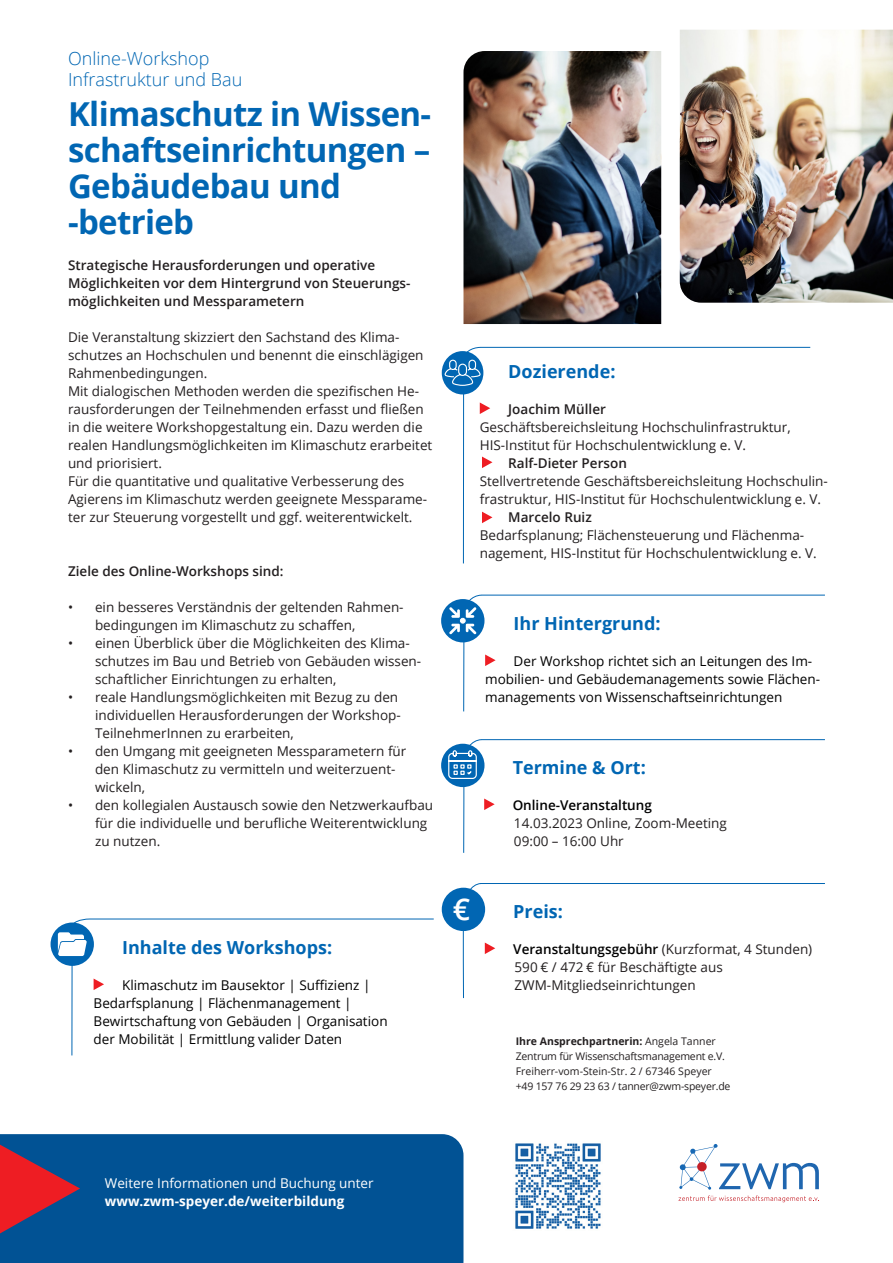
<style>
.page{position:relative;width:893px;height:1263px;background:#fff}
.page>*{position:absolute;margin:0;border:0;box-sizing:border-box;transform-origin:0 0}
.t1{font:700 33px/36px "Open Sans";letter-spacing:-.02em;color:#0166b3}
.t2{font:600 30px "Open Sans";color:#fff}
.t3{font:700 18px "Open Sans";color:#0166b3}
.t4{font:300 18px "Open Sans";color:#0166b3}
.t5{font:13.5px/18px "Open Sans";color:#231f20}
.t6{font:13.5px/18px "Open Sans";color:#000001}
.t7{font:600 13.5px/18px "Open Sans";color:#231f20}
.t8{font:13.5px "Open Sans";color:#fff}
.t9{font:700 13.5px "Open Sans";color:#fff}
.t10{font:600 13.5px "Open Sans";color:#000001}
.t11{font:10.5px/15px "Open Sans";letter-spacing:-.02em;color:#231f20}
.s1{font-weight:600;color:#000001}
.s2{font-weight:700}
</style>
<div class="page">
<div style="left:441px;top:599px;width:43px;height:43px;background:#0166b3;border-radius:50%"></div>
<svg style="left:449px;top:595px;width:376px;height:117px"></svg>
<svg style="left:463px;top:347px;width:348px;height:217px"></svg>
<div style="left:442px;top:351px;width:41px;height:43px;background:#0166b3;border-radius:50%"></div>
<svg style="left:443px;top:359px;width:39px;height:27px"></svg>
<div style="left:0;top:1134px;width:463px;height:129px;background:#015294"></div>
<svg style="left:0;top:1144px;width:80px;height:89px;background:#77375b"></svg>
<img style="left:515px;top:1143px;width:86px;height:86px">
<img style="left:680px;top:30px;width:213px;height:273px">
<img style="left:463px;top:51px;width:198px;height:273px">
<svg style="left:72px;top:919px;width:362px;height:137px"></svg>
<div style="left:51px;top:922px;width:43px;height:44px;background:#0166b3;border-radius:50%"></div>
<svg style="left:58px;top:932px;width:29px;height:24px"></svg>
<svg style="left:463px;top:883px;width:362px;height:116px"></svg>
<div style="left:442px;top:888px;width:43px;height:43px;background:#0166b3;border-radius:50%"></div>
<div style="left:441px;top:744px;width:43px;height:43px;background:#0166b3;border-radius:50%"></div>
<svg style="left:448px;top:739px;width:377px;height:114px"></svg>
<svg style="left:678px;top:1144px;width:141px;height:58px"></svg>
<svg style="left:482px;top:456px;width:10px;height:12px"></svg>
<svg style="left:482px;top:512px;width:10px;height:11px"></svg>
<p class="t4" style="left:68px;top:46px;width:143px">Online-Workshop</p>
<p class="t4" style="left:68px;top:67px;width:176px">Infrastruktur und Bau</p>
<p class="t1" style="left:68px;top:95px;width:365px">Klimaschutz in Wissen&shy;schaftseinrichtungen –<br>Gebäudebau und -betrieb</p>
<p class="t7" style="left:68px;top:256px;width:344px">Strategische Herausforderungen und operative<br>Möglichkeiten vor dem Hintergrund von Steuerungs&shy;möglichkeiten und Messparametern</p>
<p class="t5" style="left:68px;top:328px;width:366px">Die Veranstaltung skizziert den Sachstand des Klima&shy;schutzes an Hochschulen und benennt die einschlägigen Rahmenbedingungen.<br>Mit dialogischen Methoden werden die spezifischen He&shy;rausforderungen der Teilnehmenden erfasst und fließen in die weitere Workshopgestaltung ein. Dazu werden die realen Handlungsmöglichkeiten im Klimaschutz erarbeitet und priorisiert.<br>Für die quantitative und qualitative Verbesserung des Agierens im Klimaschutz werden geeignete Messparame&shy;ter zur Steuerung vorgestellt und ggf. weiterentwickelt.</p>
<p class="t7" style="left:68px;top:562px;width:217px">Ziele des Online-Workshops sind:</p>
<p class="t5" style="left:95px;top:598px;width:310px;text-indent:-27px">• ein besseres Verständnis der geltenden Rahmen&shy;bedingungen im Klimaschutz zu schaffen,</p>
<p class="t5" style="left:95px;top:634px;width:328px;text-indent:-27px">• einen Überblick über die Möglichkeiten des Klima&shy;schutzes im Bau und Betrieb von Gebäuden wissen&shy;schaftlicher Einrichtungen zu erhalten,</p>
<p class="t5" style="left:95px;top:688px;width:307px;text-indent:-27px">• reale Handlungsmöglichkeiten mit Bezug zu den individuellen Herausforderungen der Workshop-<br>TeilnehmerInnen zu erarbeiten,</p>
<p class="t5" style="left:95px;top:742px;width:313px;text-indent:-27px">• den Umgang mit geeigneten Messparametern für den Klimaschutz zu vermitteln und weiterzuent&shy;wickeln,</p>
<p class="t5" style="left:95px;top:796px;width:340px;text-indent:-27px">• den kollegialen Austausch sowie den Netzwerkaufbau für die individuelle und berufliche Weiterentwicklung zu nutzen.</p>
<p class="t3" style="left:122px;top:935px;width:212px">Inhalte des Workshops:</p>
<p class="t6" style="left:94px;top:976px;width:278px;text-indent:28px">Klimaschutz im Bausektor | Suffizienz |<br>Bedarfsplanung | Flächenmanagement |</p>
<p class="t6" style="left:94px;top:1012px;width:295px">Bewirtschaftung von Gebäuden | Organisation der Mobilität | Ermittlung valider Daten</p>
<p class="t3" style="left:508px;top:359px;width:109px">Dozierende:</p>
<p class="t7" style="left:508px;top:400px;width:99px">Joachim Müller</p>
<p class="t5" style="left:480px;top:418px;width:312px">Geschäftsbereichsleitung Hochschulinfrastruktur,<br>HIS-Institut für Hochschulentwicklung e. V.</p>
<p class="t7" style="left:508px;top:454px;width:120px">Ralf-Dieter Person</p>
<p class="t5" style="left:480px;top:472px;width:349px">Stellvertretende Geschäftsbereichsleitung Hochschulin&shy;frastruktur, HIS-Institut für Hochschulentwicklung e. V.</p>
<p class="t7" style="left:508px;top:508px;width:85px">Marcelo Ruiz</p>
<p class="t5" style="left:480px;top:526px;width:339px">Bedarfsplanung; Flächensteuerung und Flächenma&shy;nagement, HIS-Institut für Hochschulentwicklung e. V.</p>
<p class="t3" style="left:514px;top:611px;width:148px">Ihr Hintergrund:</p>
<p class="t6" style="left:485px;top:652px;width:336px;text-indent:28px">Der Workshop richtet sich an Leitungen des Im&shy;mobilien- und Gebäudemanagements sowie Flächen&shy;managements von Wissenschaftseinrichtungen</p>
<p class="t2" style="left:453px;top:889px;width:19px">€</p>
<p class="t3" style="left:513px;top:755px;width:135px">Termine &amp; Ort:</p>
<p class="t10" style="left:513px;top:796px;width:141px">Online-Veranstaltung</p>
<p class="t5" style="left:514px;top:814px;width:214px">14.03.2023 Online, Zoom-Meeting</p>
<p class="t5" style="left:514px;top:832px;width:111px">09:00 – 16:00 Uhr</p>
<p class="t3" style="left:513px;top:899px;width:51px">Preis:</p>
<p class="t5" style="left:513px;top:940px;width:300px"><span class="s1">Veranstaltungsgebühr</span> (Kurzformat, 4 Stunden)</p>
<p class="t5" style="left:515px;top:958px;width:210px">590 € / 472 € für Beschäftigte aus<br>ZWM-Mitgliedseinrichtungen</p>
<p class="t11" style="left:516px;top:1033px;width:216px"><span class="s2">Ihre Ansprechpartnerin:</span> Angela Tanner Zentrum für Wissenschaftsmanagement e.V.<br>Freiherr-vom-Stein-Str. 2 / 67346 Speyer +49 157 76 29 23 63 / tanner@zwm-speyer.de</p>
<p class="t8" style="left:105px;top:1174px;width:270px">Weitere Informationen und Buchung unter</p>
<p class="t9" style="left:105px;top:1192px;width:241px">www.zwm-speyer.de/weiterbildung</p>
</div>
